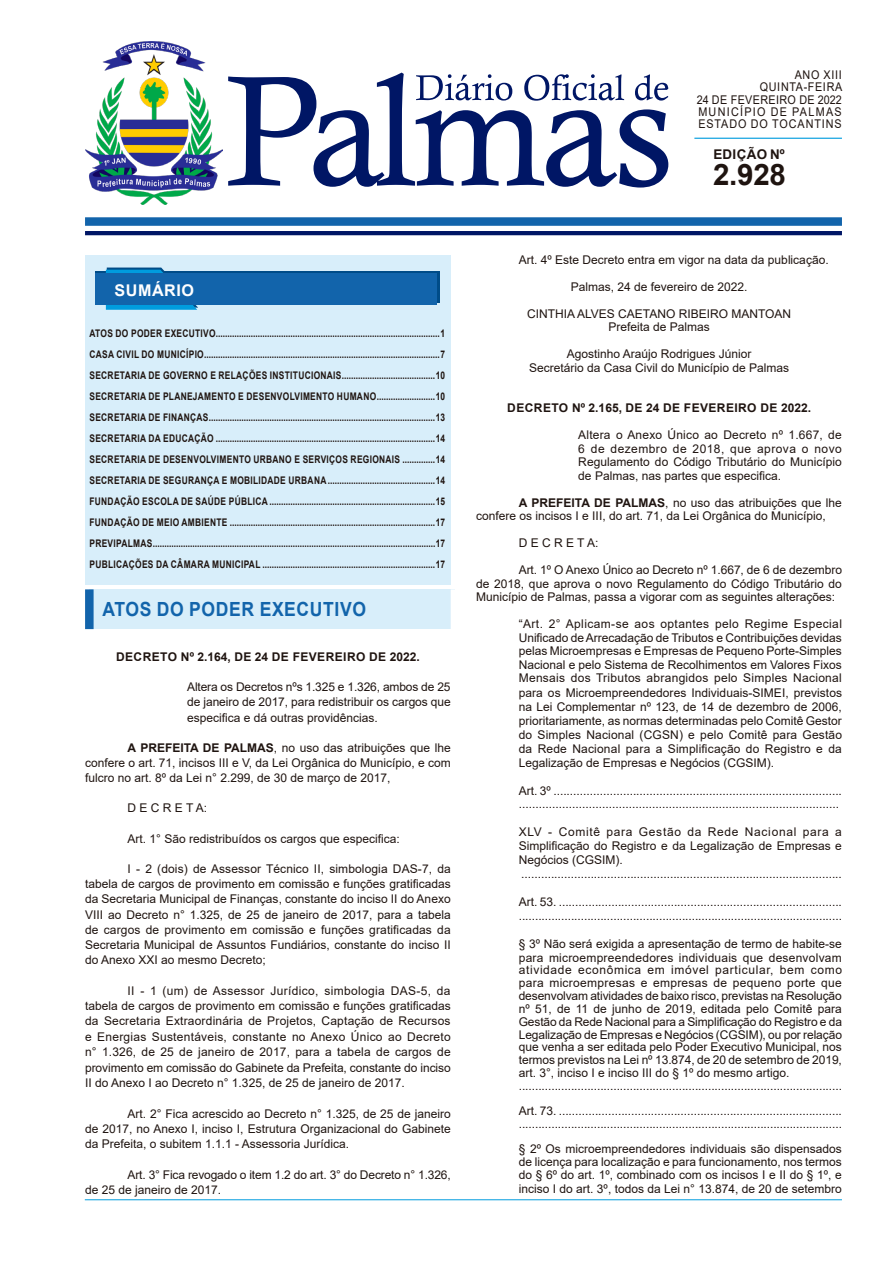
<style>
.page{position:relative;width:893px;height:1263px;background:#fff}
.page>*{position:absolute;margin:0;border:0;box-sizing:border-box;transform-origin:0 0}
.t1{font:700 29.55px "Arial";color:#1f1410}
.CHANCELA{font:700 19.5px "Arial";letter-spacing:.035em;color:#1264ab;scale:.9 1}
.t2{font:700 16.2px "Arial";letter-spacing:.035em;color:#fff}
.t3{font:700 13.35px "Arial";letter-spacing:.025em;color:#1f1410}
.NUMERAÇÃO{font:12px/13.8px "Arial";color:#1f1410;text-align:justify}
.TEXTO{font:12px/15.1px "Arial";color:#1f1410;text-align:justify}
.EMENTA{font:12px/13.5px "Arial";color:#1f1410;text-align:justify}
.ASSINATURA{font:12px "Arial";color:#1f1410}
.TITULO{font:700 12px "Arial";letter-spacing:.035em;color:#1f1410}
.NUMERAÇÃO-2{font:12px "Arial";letter-spacing:.035em;color:#1f1410;scale:.9 1}
.NUMERAÇÃO-3{font:12px "Arial";letter-spacing:.12em;color:#1f1410;scale:.9 1}
.NUMERAÇÃO-4{font:12px "Arial";letter-spacing:.085em;color:#1f1410;scale:.9 1}
.NUMERAÇÃO-5{font:12px "Arial";letter-spacing:.065em;color:#1f1410;scale:.9 1}
.NUMERAÇÃO-6{font:12px "Arial";color:#1f1410;scale:.9 1}
.t4{font:700 10.5px "Arial";letter-spacing:.035em;color:#1f1410;scale:.8 1}
.s1{font-weight:700}
</style>
<div class="page">
<div style="left:85px;top:255px;width:366px;height:330px;background:#d8eefa"></div>
<div style="left:85px;top:217px;width:757px;height:9px;background:#1264ab"></div>
<hr style="left:85px;top:231px;width:757px;height:4px;background:#001665">
<hr style="left:694px;top:138px;width:148px;height:1px;background:#009cde">
<svg style="left:228px;top:73px;width:440px;height:115px"></svg>
<svg style="left:96px;top:272px;width:344px;height:31px"></svg>
<svg style="left:106px;top:268px;width:92px;height:42px"></svg>
<div style="left:96px;top:274px;width:341px;height:31px;background:#1264ab"></div>
<img style="left:85px;top:41px;width:138px;height:164px">
<hr style="left:85px;top:1199px;width:757px;height:1px;background:#009cde">
<div style="left:89px;top:589px;width:366px;height:40px;background:#d8eefa"></div>
<div style="left:85px;top:589px;width:9px;height:40px;background:#1264ab"></div>
<div style="left:451px;top:589px;width:8px;height:40px;background:#fff"></div>
<p class="NUMERAÇÃO-6" style="left:795px;top:67px;width:54px">ANO XIII</p>
<p class="NUMERAÇÃO-5" style="left:760px;top:79px;width:93px">QUINTA-FEIRA</p>
<p class="NUMERAÇÃO-2" style="left:697px;top:91px;width:163px">24 DE FEVEREIRO DE 2022</p>
<p class="NUMERAÇÃO-3" style="left:698px;top:104px;width:161px">MUNICÍPIO DE PALMAS</p>
<p class="NUMERAÇÃO-4" style="left:698px;top:116px;width:161px">ESTADO DO TOCANTINS</p>
<p class="t1" style="left:713px;top:154px;width:74px">2.928</p>
<p class="t3" style="left:713px;top:145px;width:73px">EDIÇÃO Nº</p>
<p class="t2" style="left:114px;top:279px;width:81px">SUMÁRIO</p>
<p class="t4" style="left:90px;top:326px;width:446px">ATOS DO PODER EXECUTIVO................................................................................................1</p>
<p class="t4" style="left:90px;top:347px;width:446px">CASA CIVIL DO MUNICÍPIO.....................................................................................................7</p>
<p class="t4" style="left:90px;top:368px;width:446px">SECRETARIA DE GOVERNO E RELAÇÕES INSTITUCIONAIS........................................10</p>
<p class="t4" style="left:90px;top:389px;width:446px">SECRETARIA DE PLANEJAMENTO E DESENVOLVIMENTO HUMANO.........................10</p>
<p class="t4" style="left:90px;top:410px;width:446px">SECRETARIA DE FINANÇAS.................................................................................................13</p>
<p class="t4" style="left:90px;top:431px;width:446px">SECRETARIA DA EDUCAÇÃO ..............................................................................................14</p>
<p class="t4" style="left:90px;top:452px;width:446px">SECRETARIA DE DESENVOLVIMENTO URBANO E SERVIÇOS REGIONAIS ..............14</p>
<p class="t4" style="left:90px;top:473px;width:446px">SECRETARIA DE SEGURANÇA E MOBILIDADE URBANA ..............................................14</p>
<p class="t4" style="left:90px;top:494px;width:446px">FUNDAÇÃO ESCOLA DE SAÚDE PÚBLICA .......................................................................15</p>
<p class="t4" style="left:90px;top:515px;width:446px">FUNDAÇÃO DE MEIO AMBIENTE ........................................................................................17</p>
<p class="t4" style="left:90px;top:536px;width:446px">PREVIPALMAS.........................................................................................................................17</p>
<p class="t4" style="left:90px;top:557px;width:446px">PUBLICAÇÕES DA CÂMARA MUNICIPAL ..........................................................................17</p>
<p class="CHANCELA" style="left:102px;top:596px;width:294px">ATOS DO PODER EXECUTIVO</p>
<p class="TITULO" style="left:116px;top:648px;width:305px">DECRETO Nº 2.164, DE 24 DE FEVEREIRO DE 2022.</p>
<p class="EMENTA" style="left:187px;top:679px;width:265px;line-height:15.1px">Altera os Decretos nºs 1.325 e 1.326, ambos de 25 de janeiro de 2017, para redistribuir os cargos que especifica e dá outras providências.</p>
<p class="TEXTO" style="left:85px;top:740px;width:367px;text-indent:43px"><span class="s1">A PREFEITA DE PALMAS</span>, no uso das atribuições que lhe confere o art. 71, incisos III e V, da Lei Orgânica do Município, e com fulcro no art. 8º da Lei n° 2.299, de 30 de março de 2017,</p>
<p class="TEXTO" style="left:128px;top:800px;width:81px">D E C R E T A:</p>
<p class="TEXTO" style="left:128px;top:831px;width:274px">Art. 1° São redistribuídos os cargos que especifica:</p>
<p class="TEXTO" style="left:85px;top:861px;width:367px;text-indent:43px">I - 2 (dois) de Assessor Técnico II, simbologia DAS-7, da tabela de cargos de provimento em comissão e funções gratificadas da Secretaria Municipal de Finanças, constante do inciso II do Anexo VIII ao Decreto n° 1.325, de 25 de janeiro de 2017, para a tabela de cargos de provimento em comissão e funções gratificadas da Secretaria Municipal de Assuntos Fundiários, constante do inciso II do Anexo XXI ao mesmo Decreto;</p>
<p class="TEXTO" style="left:85px;top:982px;width:367px;text-indent:43px">II - 1 (um) de Assessor Jurídico, simbologia DAS-5, da tabela de cargos de provimento em comissão e funções gratificadas da Secretaria Extraordinária de Projetos, Captação de Recursos e Energias Sustentáveis, constante no Anexo Único ao Decreto n° 1.326, de 25 de janeiro de 2017, para a tabela de cargos de provimento em comissão do Gabinete da Prefeita, constante do inciso II do Anexo I ao Decreto n° 1.325, de 25 de janeiro de 2017.</p>
<p class="TEXTO" style="left:85px;top:1106px;width:367px;text-indent:43px">Art. 2° Fica acrescido ao Decreto n° 1.325, de 25 de janeiro de 2017, no Anexo I, inciso I, Estrutura Organizacional do Gabinete da Prefeita, o subitem 1.1.1 - Assessoria Jurídica.</p>
<p class="TEXTO" style="left:85px;top:1167px;width:367px;text-indent:43px">Art. 3° Fica revogado o item 1.2 do art. 3° do Decreto n° 1.326, de 25 de janeiro de 2017.</p>
<p class="TEXTO" style="left:519px;top:252px;width:311px">Art. 4º Este Decreto entra em vigor na data da publicação.</p>
<p class="ASSINATURA" style="left:571px;top:278px;width:178px">Palmas, 24 de fevereiro de 2022.</p>
<p class="ASSINATURA" style="left:527px;top:305px;width:266px">CINTHIA ALVES CAETANO RIBEIRO MANTOAN</p>
<p class="ASSINATURA" style="left:608px;top:319px;width:103px">Prefeita de Palmas</p>
<p class="ASSINATURA" style="left:567px;top:346px;width:186px">Agostinho Araújo Rodrigues Júnior</p>
<p class="ASSINATURA" style="left:529px;top:359px;width:262px">Secretário da Casa Civil do Município de Palmas</p>
<p class="TITULO" style="left:507px;top:400px;width:305px">DECRETO Nº 2.165, DE 24 DE FEVEREIRO DE 2022.</p>
<p class="EMENTA" style="left:578px;top:428px;width:265px">Altera o Anexo Único ao Decreto nº 1.667, de 6 de dezembro de 2018, que aprova o novo Regulamento do Código Tributário do Município de Palmas, nas partes que especifica.</p>
<p class="TEXTO" style="left:476px;top:496px;width:367px;line-height:13.5px;text-indent:43px"><span class="s1">A PREFEITA DE PALMAS</span>, no uso das atribuições que lhe confere os incisos I e III, do art. 71, da Lei Orgânica do Município,</p>
<p class="TEXTO" style="left:519px;top:535px;width:81px">D E C R E T A:</p>
<p class="TEXTO" style="left:476px;top:563px;width:367px;line-height:13.5px;text-indent:43px">Art. 1º O Anexo Único ao Decreto nº 1.667, de 6 de dezembro de 2018, que aprova o novo Regulamento do Código Tributário do Município de Palmas, passa a vigorar com as seguintes alterações:</p>
<p class="NUMERAÇÃO" style="left:519px;top:617px;width:325px">“Art. 2° Aplicam-se aos optantes pelo Regime Especial Unificado de Arrecadação de Tributos e Contribuições devidas pelas Microempresas e Empresas de Pequeno Porte-Simples Nacional e pelo Sistema de Recolhimentos em Valores Fixos Mensais dos Tributos abrangidos pelo Simples Nacional para os Microempreendedores Individuais-SIMEI, previstos na Lei Complementar nº 123, de 14 de dezembro de 2006, prioritariamente, as normas determinadas pelo Comitê Gestor do Simples Nacional (CGSN) e pelo Comitê para Gestão da Rede Nacional para a Simplificação do Registro e da Legalização de Empresas e Negócios (CGSIM).</p>
<p class="NUMERAÇÃO" style="left:519px;top:783px;width:325px">Art. 3º .......................................................................................</p>
<p class="NUMERAÇÃO" style="left:519px;top:797px;width:322px">................................................................................................</p>
<p class="NUMERAÇÃO" style="left:519px;top:825px;width:325px">XLV - Comitê para Gestão da Rede Nacional para a Simplificação do Registro e da Legalização de Empresas e Negócios (CGSIM).</p>
<p class="NUMERAÇÃO" style="left:521px;top:867px;width:322px">.................................................................................................</p>
<p class="NUMERAÇÃO" style="left:519px;top:895px;width:325px">Art. 53. ......................................................................................</p>
<p class="NUMERAÇÃO" style="left:519px;top:909px;width:325px">...................................................................................................</p>
<p class="NUMERAÇÃO" style="left:519px;top:937px;width:325px;line-height:12.9px">§ 3º Não será exigida a apresentação de termo de habite-se para microempreendedores individuais que desenvolvam atividade econômica em imóvel particular, bem como para microempresas e empresas de pequeno porte que desenvolvam atividades de baixo risco, previstas na Resolução nº 51, de 11 de junho de 2019, editada pelo Comitê para Gestão da Rede Nacional para a Simplificação do Registro e da Legalização de Empresas e Negócios (CGSIM), ou por relação que venha a ser editada pelo Poder Executivo Municipal, nos termos previstos na Lei nº 13.874, de 20 de setembro de 2019, art. 3°, inciso I e inciso III do § 1º do mesmo artigo.</p>
<p class="NUMERAÇÃO" style="left:519px;top:1078px;width:325px">...................................................................................................</p>
<p class="NUMERAÇÃO" style="left:519px;top:1104px;width:325px;line-height:12.8px">Art. 73. ...................................................................................... ...................................................................................................</p>
<p class="NUMERAÇÃO" style="left:519px;top:1142px;width:325px;line-height:13.2px">§ 2º Os microempreendedores individuais são dispensados de licença para localização e para funcionamento, nos termos do § 6º do art. 1º, combinado com os incisos I e II do § 1º, e inciso I do art. 3º, todos da Lei n° 13.874, de 20 de setembro</p>
</div>
